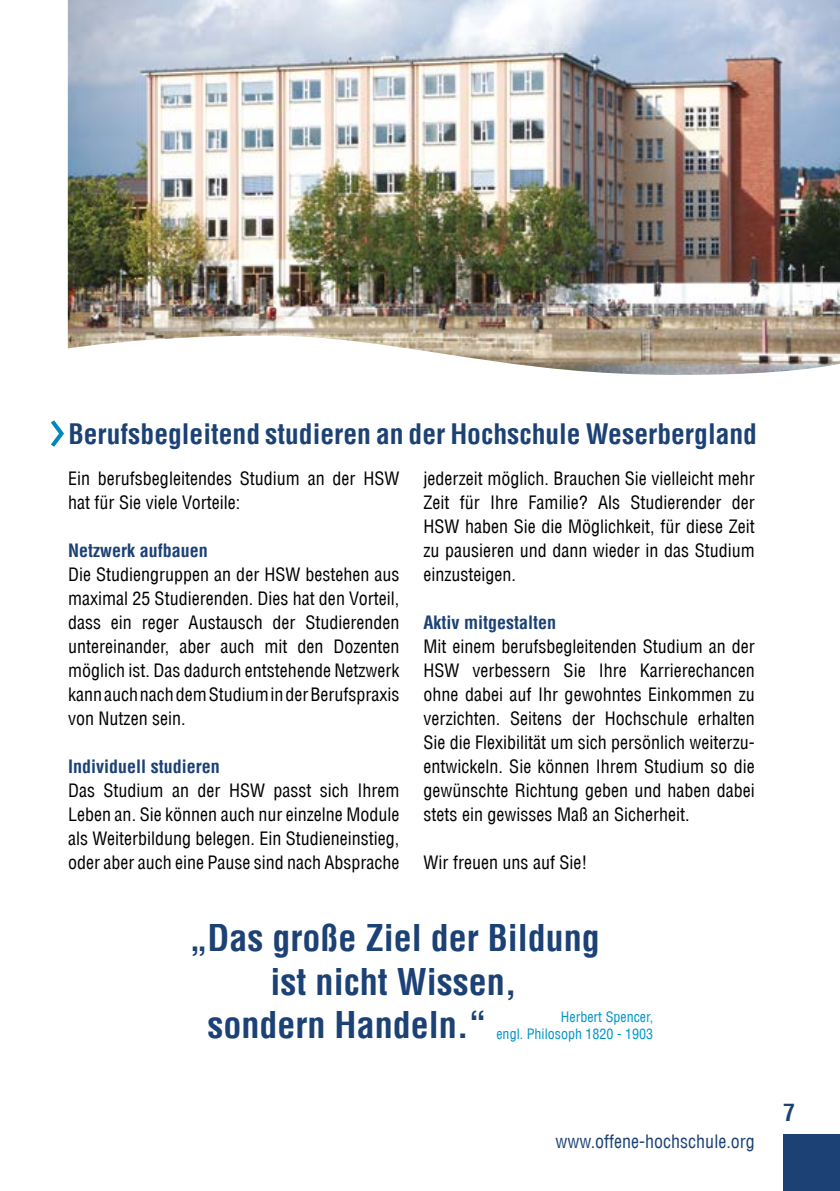
<style>
.page{position:relative;width:840px;height:1191px;background:#fff}
.page>*{position:absolute;margin:0;border:0;box-sizing:border-box;transform-origin:0 0}
.t1{font:51.4px "Meta";color:#0086be}
.t2{font:700 condensed 36px "Helvetica LT";color:#1b4175}
.t3{font:700 condensed 27.6px "Helvetica LT";color:#1b4175}
.t4{font:700 condensed 24px "Helvetica LT";color:#1b4175}
.t5{font:condensed 18px/24px "Helvetica LT";color:#000;text-align:justify}
.t6{font:700 condensed 18px "Helvetica LT";color:#1b4175}
.t7{font:condensed 18px "Helvetica LT";color:#1b4175}
.t8{font:condensed 14px/16.8px "Helvetica LT";color:#0095c8;text-align:right}
</style>
<div class="page">
<div style="left:782px;top:1134px;width:57px;height:57px;background:#1b4175"></div>
<img style="left:68px;top:0;width:771px;height:375px">
<h1 class="t1" style="left:49px;top:401px;width:18px">&gt;</h1>
<h3 class="t3" style="left:68px;top:416px;width:689px">Berufsbegleitend studieren an der Hochschule Weserbergland</h3>
<p class="t5" style="left:68px;top:466px;width:332px">Ein berufsbegleitendes Studium an der HSW hat für Sie viele Vorteile:</p>
<p class="t6" style="left:68px;top:539px;width:141px">Netzwerk aufbauen</p>
<p class="t5" style="left:68px;top:562px;width:333px">Die Studiengruppen an der HSW bestehen aus maximal 25 Studierenden. Dies hat den Vorteil, dass ein reger Austausch der Studierenden untereinander, aber auch mit den Dozenten möglich ist. Das dadurch entstehende Netzwerk kann auch nach dem Studium in der Berufspraxis von Nutzen sein.</p>
<p class="t6" style="left:68px;top:755px;width:153px">Individuell studieren</p>
<p class="t5" style="left:68px;top:778px;width:333px">Das Studium an der HSW passt sich Ihrem Leben an. Sie können auch nur einzelne Module als Weiterbildung belegen. Ein Studieneinstieg, oder aber auch eine Pause sind nach Absprache</p>
<p class="t5" style="left:423px;top:466px;width:332px">jederzeit möglich. Brauchen Sie vielleicht mehr Zeit für Ihre Familie? Als Studierender der HSW haben Sie die Möglichkeit, für diese Zeit zu pausieren und dann wieder in das Studium einzusteigen.</p>
<p class="t6" style="left:423px;top:611px;width:134px">Aktiv mitgestalten</p>
<p class="t5" style="left:423px;top:634px;width:332px">Mit einem berufsbegleitenden Studium an der HSW verbessern Sie Ihre Karrierechancen ohne dabei auf Ihr gewohntes Einkommen zu verzichten. Seitens der Hochschule erhalten Sie die Flexibilität um sich persönlich weiterzu&shy;entwickeln. Sie können Ihrem Studium so die gewünschte Richtung geben und haben dabei stets ein gewisses Maß an Sicherheit.</p>
<p class="t5" style="left:423px;top:850px;width:165px">Wir freuen uns auf Sie!</p>
<h2 class="t2" style="left:189px;top:915px;width:412px">„Das große Ziel der Bildung</h2>
<h2 class="t2" style="left:270px;top:959px;width:247px">ist nicht Wissen,</h2>
<h2 class="t2" style="left:207px;top:1002px;width:280px">sondern Handeln.“</h2>
<p class="t8" style="left:496px;top:1008px;width:158px">Herbert Spencer,<br>engl. Philosoph 1820 - 1903</p>
<p class="t7" style="left:555px;top:1130px;width:201px">www.offene-hochschule.org</p>
<h3 class="t4" style="left:782px;top:1097px;width:13px">7</h3>
</div>
